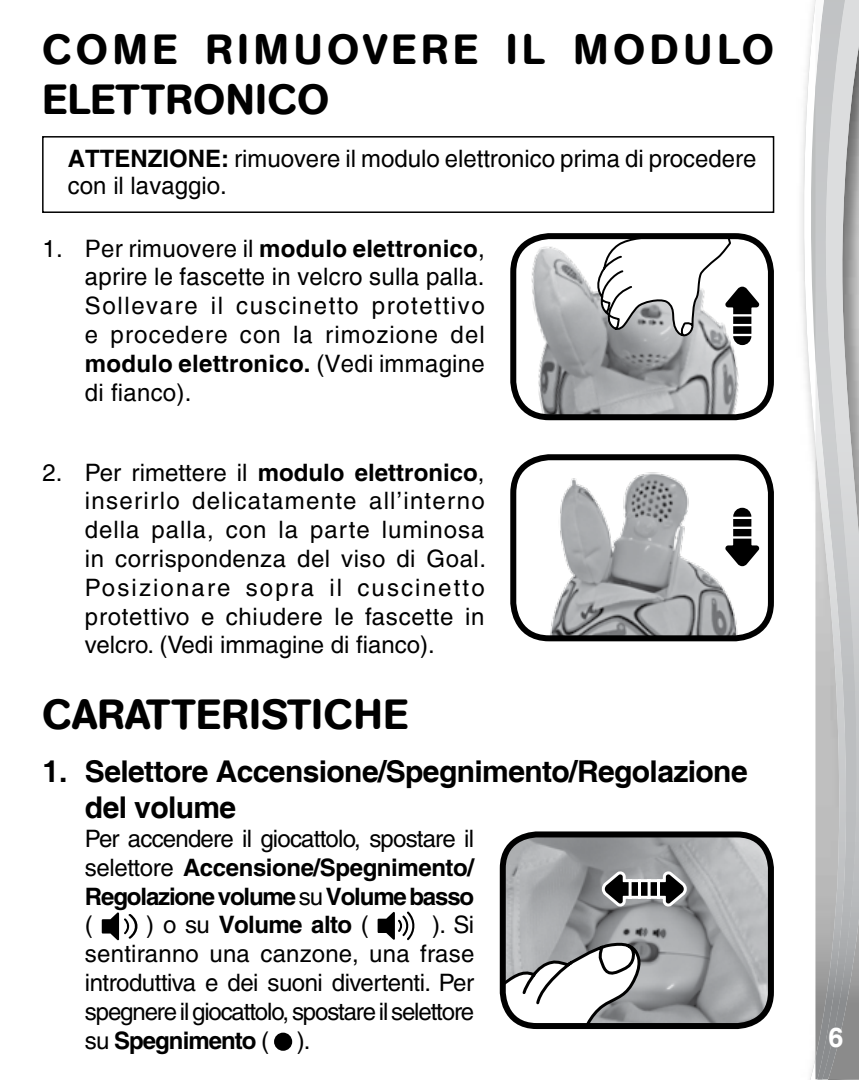
<style>
.page{position:relative;width:859px;height:1080px;background:#fff}
.page>*{position:absolute;margin:0;border:0;box-sizing:border-box;transform-origin:0 0}
.t1{font:500 42px/50.4px "AG Book Rounded";letter-spacing:.115em;color:#000}
.t2{font:500 42px "AG Book Rounded";letter-spacing:.02em;color:#000}
.t3{font:700 30px/36px "Helvetica";letter-spacing:-.02em;color:#000}
.t4{font:700 27px "Helvetica";color:#fff}
.t5{font:500 24px/28.8px "Helvetica";letter-spacing:-.02em;color:#000;text-align:justify}
.t6{font:24px/28.8px "Helvetica";color:#000}
.t7{font:700 24px/28.8px "Helvetica";letter-spacing:-.035em;color:#000;text-align:justify}
.s1{font-weight:700}
.s2{font-weight:500}
</style>
<div class="page">
<svg style="left:803px;top:0;width:12px;height:1080px"></svg>
<svg style="left:815px;top:1079px;width:13px;height:1px"></svg>
<img style="left:858px;top:0;width:1px;height:1079px">
<img style="left:848px;top:0;width:10px;height:1079px">
<img style="left:815px;top:0;width:33px;height:1079px">
<img style="left:507px;top:838px;width:260px;height:184px">
<svg style="left:507px;top:861px;width:184px;height:165px"></svg>
<div style="left:500px;top:831px;width:274px;height:198px;border:6px solid #000;border-radius:34px"></div>
<div style="left:42px;top:136px;width:732px;height:77px;border:2px solid #000"></div>
<svg style="left:102px;top:912px;width:36px;height:28px"></svg>
<svg style="left:378px;top:911px;width:37px;height:30px"></svg>
<div style="left:274px;top:1033px;width:18px;height:18px;background:#000;border-radius:50%"></div>
<img style="left:530px;top:461px;width:234px;height:177px">
<div style="left:510px;top:454px;width:264px;height:187px;border:6px solid #000;border-radius:36px"></div>
<svg style="left:721px;top:504px;width:43px;height:66px"></svg>
<img style="left:517px;top:240px;width:243px;height:177px">
<div style="left:510px;top:233px;width:264px;height:187px;border:6px solid #000;border-radius:36px"></div>
<svg style="left:592px;top:236px;width:171px;height:113px"></svg>
<h1 class="t1" style="left:42px;top:25px;width:733px">COME RIMUOVERE IL MODULO<br>ELETTRONICO</h1>
<p class="t6" style="left:68px;top:145px;width:690px;line-height:27px"><span class="s1">ATTENZIONE:</span> rimuovere il modulo elettronico prima di procedere con il lavaggio.</p>
<p class="t6" style="left:85px;top:234px;width:401px;text-align:justify;text-indent:-43px">1. Per rimuovere il <span class="s1">modulo elettronico</span>, aprire le fascette in velcro sulla palla.<br>Sollevare il cuscinetto protettivo e procedere con la rimozione del <span class="s1">modulo elettronico.</span> (Vedi immagine di fianco).</p>
<p class="t5" style="left:85px;top:458px;width:402px;text-indent:-43px">2. Per rimettere il <span class="s1">modulo elettronico</span>, inserirlo delicatamente all’interno della palla, con la parte luminosa in corrispondenza del viso di Goal.<br>Posizionare sopra il cuscinetto protettivo e chiudere le fascette in velcro. (Vedi immagine di fianco).</p>
<h1 class="t2" style="left:42px;top:690px;width:367px">CARATTERISTICHE</h1>
<p class="t3" style="left:85px;top:755px;width:664px;text-indent:-43px">1. Selettore Accensione/Spegnimento/Regolazione del volume</p>
<p class="t7" style="left:85px;top:824px;width:391px"><span class="s2">Per accendere il giocattolo, spostare il selettore</span> Accensione/Spegnimento/ Regolazione volume <span class="s2">su</span> Volumebasso <span class="s2">(</span></p>
<p class="t5" style="left:85px;top:911px;width:391px;text-indent:347px">). Si sentiranno una canzone, una frase introduttiva e dei suoni divertenti. Per spegnere il giocattolo, spostare il selettore su <span class="s1">Spegnimento</span> ( ).</p>
<p class="t7" style="left:146px;top:910px;width:224px"><span class="s2">) o su</span> Volume alto <span class="s2">(</span></p>
<p class="t4" style="left:828px;top:1021px;width:17px">6</p>
</div>
